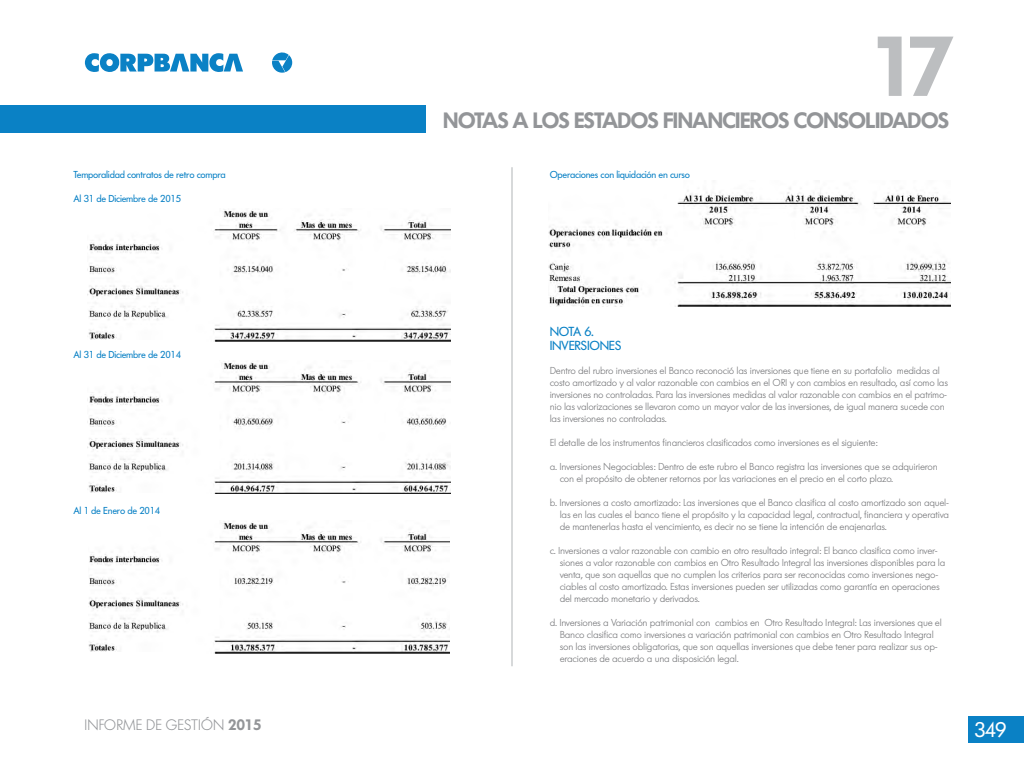
<style>
.page{position:relative;width:1024px;height:768px;background:#fff}
.page>*{position:absolute;margin:0;border:0;box-sizing:border-box;transform-origin:0 0}
.t1{font:600 84px "Futura BQ";color:#bcbec0}
.t2{font:600 22px "Futura BQ";letter-spacing:-.05em;color:#939598}
.t3{font:21px "Futura BQ";color:#fff}
.t4{font:300 15px "Futura BQ";letter-spacing:-.025em;color:#939598}
.t5{font:13px/14px "Futura BQ";letter-spacing:-.025em;color:#0a81c5}
.t6{font:300 10px/12px "Futura BQ";letter-spacing:-.025em;color:#6d6e71}
.t7{font:10px "Futura BQ";letter-spacing:-.025em;color:#0a81c5}
.s1{font-weight:600}
</style>
<div class="page">
<svg style="left:272px;top:52px;width:20px;height:21px"></svg>
<svg style="left:85px;top:53px;width:158px;height:19px"></svg>
<div style="left:0;top:105px;width:426px;height:27px;background:#0a81c5"></div>
<div style="left:968px;top:716px;width:56px;height:26px;background:#0a81c5"></div>
<hr style="left:511px;top:167px;width:1px;height:499px;background:#b1b4b6">
<img style="left:88px;top:210px;width:362px;height:131px">
<img style="left:88px;top:361px;width:362px;height:133px">
<img style="left:88px;top:522px;width:362px;height:131px">
<img style="left:549px;top:187px;width:401px;height:119px">
<p class="t7" style="left:73px;top:168px;width:154px">Temporalidad contratos de retro compra</p>
<p class="t7" style="left:73px;top:192px;width:109px">Al 31 de Diciembre de 2015</p>
<p class="t7" style="left:73px;top:348px;width:109px">Al 31 de Diciembre de 2014</p>
<p class="t7" style="left:73px;top:504px;width:88px">Al 1 de Enero de 2014</p>
<h3 class="t4" style="left:84px;top:715px;width:179px">INFORME DE GESTIÓN <span class="s1">2015</span></h3>
<h1 class="t1" style="left:870px;top:12px;width:87px">17</h1>
<h2 class="t2" style="left:443px;top:106px;width:508px">NOTAS A LOS ESTADOS FINANCIEROS CONSOLIDADOS</h2>
<p class="t7" style="left:550px;top:168px;width:142px">Operaciones con liquidación en curso</p>
<h3 class="t5" style="left:550px;top:324px;width:73px">NOTA 6.<br>INVERSIONES</h3>
<p class="t6" style="left:550px;top:364px;width:400px">Dentro del rubro inversiones el Banco reconoció las inversiones que tiene en su portafolio medidas al costo amortizado y al valor razonable con cambios en el ORI y con cambios en resultado, así como las inversiones no controladas. Para las inversiones medidas al valor razonable con cambios en el patrimo&shy;nio las valorizaciones se llevaron como un mayor valor de las inversiones, de igual manera sucede con las inversiones no controladas.</p>
<p class="t6" style="left:550px;top:436px;width:330px">El detalle de los instrumentos financieros clasificados como inversiones es el siguiente:</p>
<p class="t6" style="left:560px;top:460px;width:379px;text-indent:-10px">a. Inversiones Negociables: Dentro de este rubro el Banco registra las inversiones que se adquirieron con el propósito de obtener retornos por las variaciones en el precio en el corto plazo.</p>
<p class="t6" style="left:560px;top:496px;width:391px;text-align:justify;text-indent:-10px">b. Inversiones a costo amortizado: Las inversiones que el Banco clasifica al costo amortizado son aquel&shy;las en las cuales el banco tiene el propósito y la capacidad legal, contractual, financiera y operativa de mantenerlas hasta el vencimiento, es decir no se tiene la intención de enajenarlas.</p>
<p class="t6" style="left:560px;top:544px;width:387px;text-indent:-10px">c. Inversiones a valor razonable con cambio en otro resultado integral: El banco clasifica como inver&shy;siones a valor razonable con cambios en Otro Resultado Integral las inversiones disponibles para la venta, que son aquellas que no cumplen los criterios para ser reconocidas como inversiones nego&shy;ciables al costo amortizado. Estas inversiones pueden ser utilizadas como garantía en operaciones del mercado monetario y derivados.</p>
<p class="t6" style="left:560px;top:616px;width:384px;text-indent:-10px">d. Inversiones a Variación patrimonial con cambios en Otro Resultado Integral: Las inversiones que el Banco clasifica como inversiones a variación patrimonial con cambios en Otro Resultado Integral son las inversiones obligatorias, que son aquellas inversiones que debe tener para realizar sus op&shy;eraciones de acuerdo a una disposición legal.</p>
<h3 class="t3" style="left:974px;top:716px;width:33px">349</h3>
</div>
